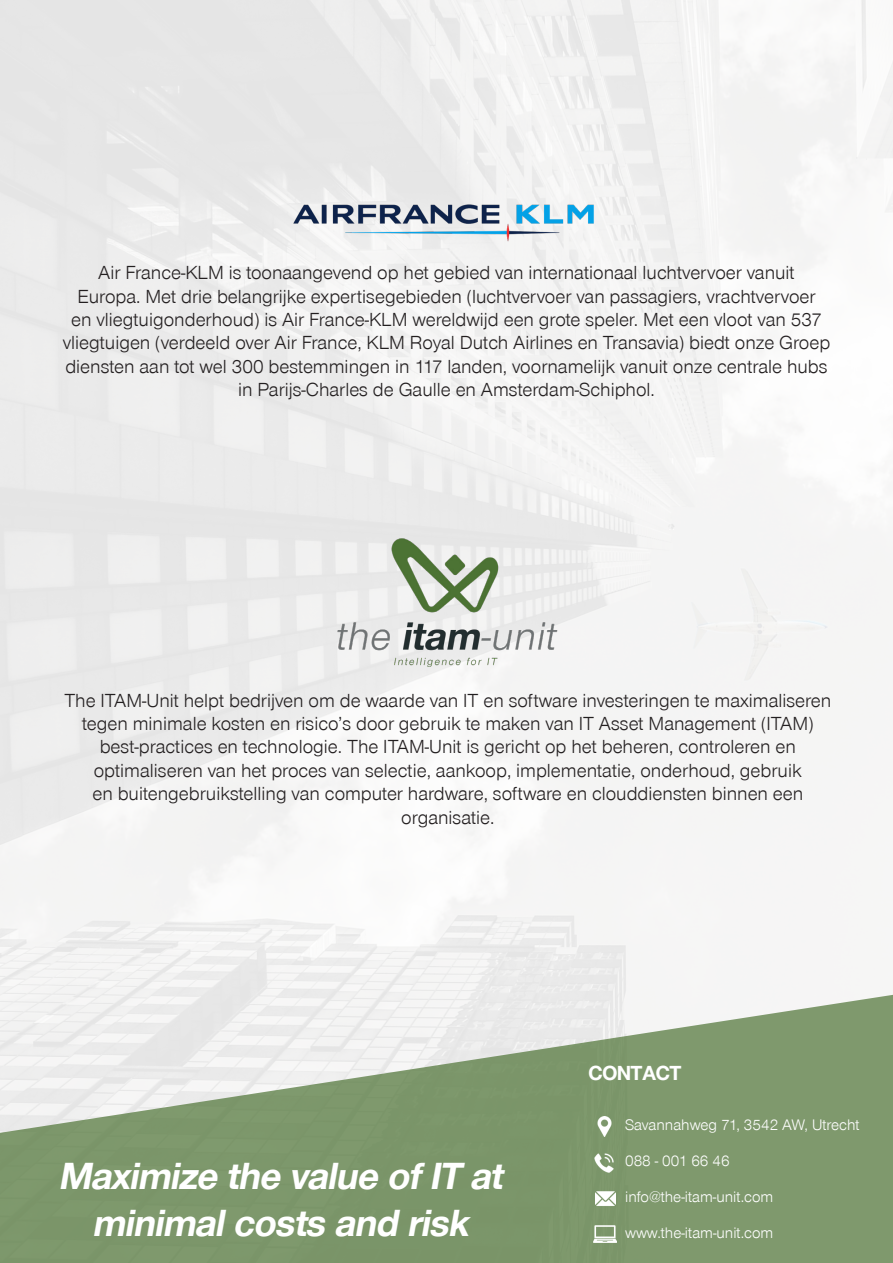
<style>
.page{position:relative;width:893px;height:1263px;background:#fff}
.page>*{position:absolute;margin:0;border:0;box-sizing:border-box;transform-origin:0 0}
.t1{font:italic 700 39px "Nimbus San Nov D";color:#fff}
.t2{font:700 21px "Nimbus San Nov D";color:#fff}
.t3{font:19.5px/23.4px "Nimbus San Nov T";color:#231f20;text-align:center}
.t4{font:15.75px "Nimbus San Nov T";color:#fff}
</style>
<div class="page">
<div style="left:0;top:0;width:893px;height:1263px;background:linear-gradient(to right,#eaeaea,#f8f8f7)"></div>
<svg style="left:0;top:991px;width:893px;height:272px;background:#9bae8e"></svg>
<img style="left:290px;top:202px;width:306px;height:41px">
<img style="left:333px;top:537px;width:226px;height:131px">
<img style="left:595px;top:1188px;width:20px;height:20px">
<img style="left:593px;top:1223px;width:24px;height:23px">
<img style="left:594px;top:1116px;width:20px;height:20px">
<img style="left:594px;top:1152px;width:21px;height:21px">
<p class="t3" style="left:63px;top:261px;width:769px">Air France-KLM is toonaangevend op het gebied van internationaal luchtvervoer vanuit<br>Europa. Met drie belangrijke expertisegebieden (luchtvervoer van passagiers, vrachtvervoer<br>en vliegtuigonderhoud) is Air France-KLM wereldwijd een grote speler. Met een vloot van 537 vliegtuigen (verdeeld over Air France, KLM Royal Dutch Airlines en Transavia) biedt onze Groep diensten aan tot wel 300 bestemmingen in 117 landen, voornamelijk vanuit onze centrale hubs in Parijs-Charles de Gaulle en Amsterdam-Schiphol.</p>
<p class="t3" style="left:64px;top:689px;width:768px">The ITAM-Unit helpt bedrijven om de waarde van IT en software investeringen te maximaliseren tegen minimale kosten en risico’s door gebruik te maken van IT Asset Management (ITAM) best-practices en technologie. The ITAM-Unit is gericht op het beheren, controleren en optimaliseren van het proces van selectie, aankoop, implementatie, onderhoud, gebruik<br>en buitengebruikstelling van computer hardware, software en clouddiensten binnen een organisatie.</p>
<p class="t1" style="left:59px;top:1153px;width:452px">Maximize the value ofIT at</p>
<p class="t1" style="left:93px;top:1200px;width:385px">minimalcosts and risk</p>
<p class="t2" style="left:589px;top:1060px;width:94px">CONTACT</p>
<p class="t4" style="left:625px;top:1116px;width:236px">Savannahweg 71, 3542 AW, Utrecht</p>
<p class="t4" style="left:625px;top:1152px;width:106px">088 - 001 66 46</p>
<p class="t4" style="left:625px;top:1188px;width:150px">info@the-itam-unit.com</p>
<p class="t4" style="left:625px;top:1224px;width:150px">www.the-itam-unit.com</p>
</div>
